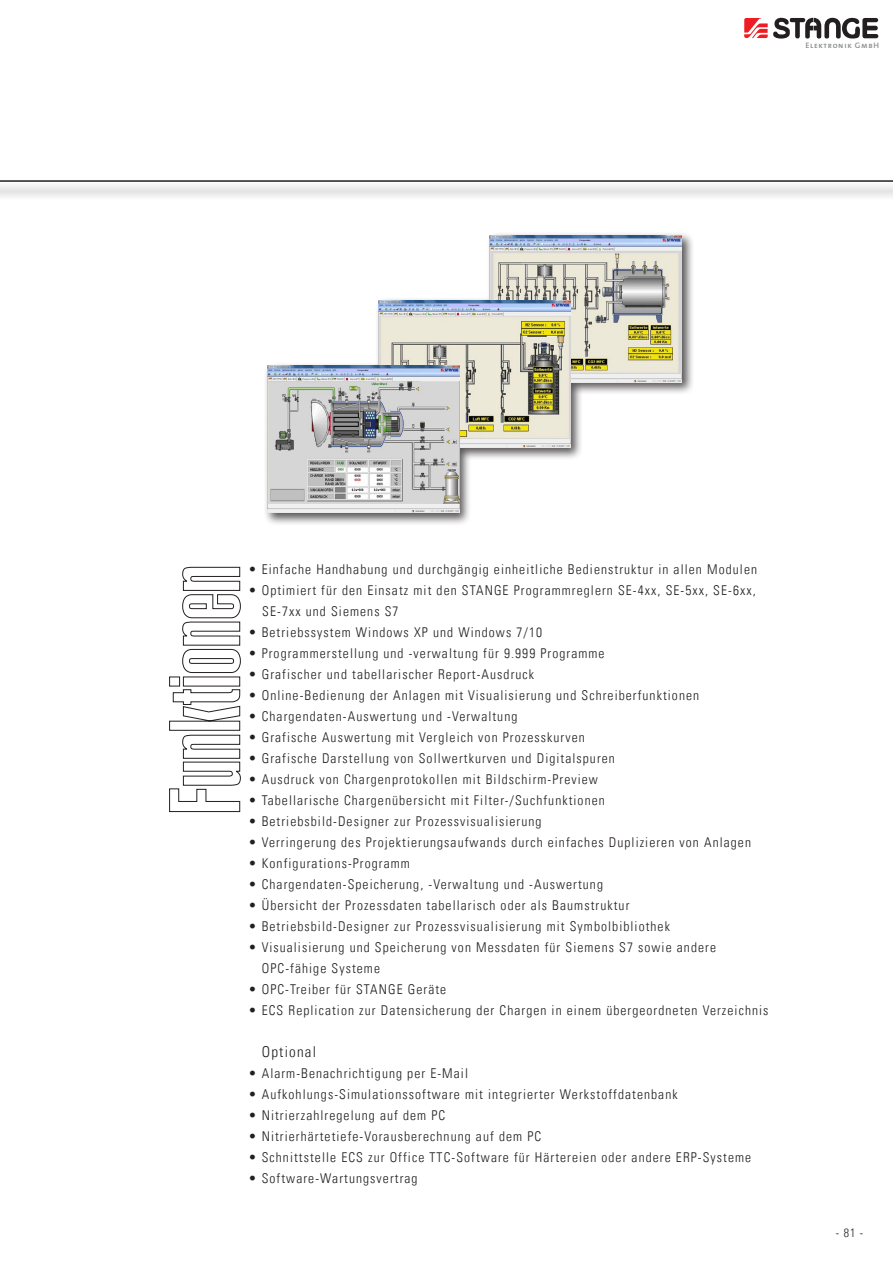
<style>
.page{position:relative;width:893px;height:1263px;background:#fff}
.page>*{position:absolute;margin:0;border:0;box-sizing:border-box;transform-origin:0 0}
.t1{font:300 condensed 15px "Univers LT";letter-spacing:.08em;color:#231f20}
.t2{font:300 condensed 13.5px "Univers LT";letter-spacing:.08em;color:#231f20}
.t3{font:300 condensed 12px "Univers LT";color:#231f20}
.t4{font:7.95px "The Sans Semi Bold Caps";letter-spacing:.08em;color:#8a8c8f}
</style>
<div class="page">
<svg style="left:744px;top:18px;width:134px;height:21px"></svg>
<div style="left:263px;top:231px;width:431px;height:295px;background:#231f20;opacity:.75"></div>
<img style="left:490px;top:235px;width:192px;height:148px">
<img style="left:378px;top:300px;width:192px;height:148px">
<img style="left:267px;top:365px;width:192px;height:148px">
<div style="left:0;top:183px;width:893px;height:17px;background:#efefef"></div>
<hr style="left:0;top:180px;width:893px;height:2px;background:#231f20">
<svg style="left:169px;top:567px;width:72px;height:245px"></svg>
<p class="t4" style="left:805px;top:38px;width:75px">Elektronik GmbH</p>
<p class="t2" style="left:248px;top:561px;width:510px">• Einfache Handhabung und durchgängig einheitliche Bedienstruktur in allen Modulen</p>
<p class="t2" style="left:248px;top:582px;width:509px">• Optimiert für den Einsatz mit den STANGE Programmreglern SE-4xx, SE-5xx, SE-6xx,</p>
<p class="t2" style="left:262px;top:603px;width:138px">SE-7xx und Siemens S7</p>
<p class="t2" style="left:248px;top:624px;width:295px">• Betriebssystem Windows XP und Windows 7/10</p>
<p class="t2" style="left:248px;top:645px;width:358px">• Programmerstellung und -verwaltung für 9.999 Programme</p>
<p class="t2" style="left:248px;top:666px;width:287px">• Grafischer und tabellarischer Report-Ausdruck</p>
<p class="t2" style="left:248px;top:687px;width:452px">• Online-Bedienung der Anlagen mit Visualisierung und Schreiberfunktionen</p>
<p class="t2" style="left:248px;top:708px;width:271px">• Chargendaten-Auswertung und -Verwaltung</p>
<p class="t2" style="left:248px;top:729px;width:338px">• Grafische Auswertung mit Vergleich von Prozesskurven</p>
<p class="t2" style="left:248px;top:750px;width:368px">• Grafische Darstellung von Sollwertkurven und Digitalspuren</p>
<p class="t2" style="left:248px;top:771px;width:351px">• Ausdruck von Chargenprotokollen mit Bildschirm-Preview</p>
<p class="t2" style="left:248px;top:792px;width:358px">• Tabellarische Chargenübersicht mit Filter-/Suchfunktionen</p>
<p class="t2" style="left:248px;top:813px;width:295px">• Betriebsbild-Designer zur Prozessvisualisierung</p>
<p class="t2" style="left:248px;top:834px;width:504px">• Verringerung des Projektierungsaufwands durch einfaches Duplizieren von Anlagen</p>
<p class="t2" style="left:248px;top:855px;width:163px">• Konfigurations-Programm</p>
<p class="t2" style="left:248px;top:876px;width:356px">• Chargendaten-Speicherung, -Verwaltung und -Auswertung</p>
<p class="t2" style="left:248px;top:897px;width:383px">• Übersicht der Prozessdaten tabellarisch oder als Baumstruktur</p>
<p class="t2" style="left:248px;top:918px;width:423px">• Betriebsbild-Designer zur Prozessvisualisierung mit Symbolbibliothek</p>
<p class="t2" style="left:248px;top:939px;width:469px">• Visualisierung und Speicherung von Messdaten für Siemens S7 sowie andere</p>
<p class="t2" style="left:262px;top:960px;width:120px">OPC-fähige Systeme</p>
<p class="t2" style="left:248px;top:981px;width:199px">• OPC-Treiber für STANGE Geräte</p>
<p class="t2" style="left:248px;top:1002px;width:522px">• ECS Replication zur Datensicherung der Chargen in einem übergeordneten Verzeichnis</p>
<p class="t1" style="left:262px;top:1042px;width:56px">Optional</p>
<p class="t2" style="left:248px;top:1065px;width:221px">• Alarm-Benachrichtigung per E-Mail</p>
<p class="t2" style="left:248px;top:1086px;width:431px">• Aufkohlungs-Simulationssoftware mit integrierter Werkstoffdatenbank</p>
<p class="t2" style="left:248px;top:1107px;width:198px">• Nitrierzahlregelung auf dem PC</p>
<p class="t2" style="left:248px;top:1128px;width:294px">• Nitrierhärtetiefe-Vorausberechnung auf dem PC</p>
<p class="t2" style="left:248px;top:1149px;width:504px">• Schnittstelle ECS zur Office TTC-Software für Härtereien oder andere ERP-Systeme</p>
<p class="t2" style="left:248px;top:1170px;width:171px">• Software-Wartungsvertrag</p>
<p class="t3" style="left:836px;top:1225px;width:29px">- 81 -</p>
</div>
